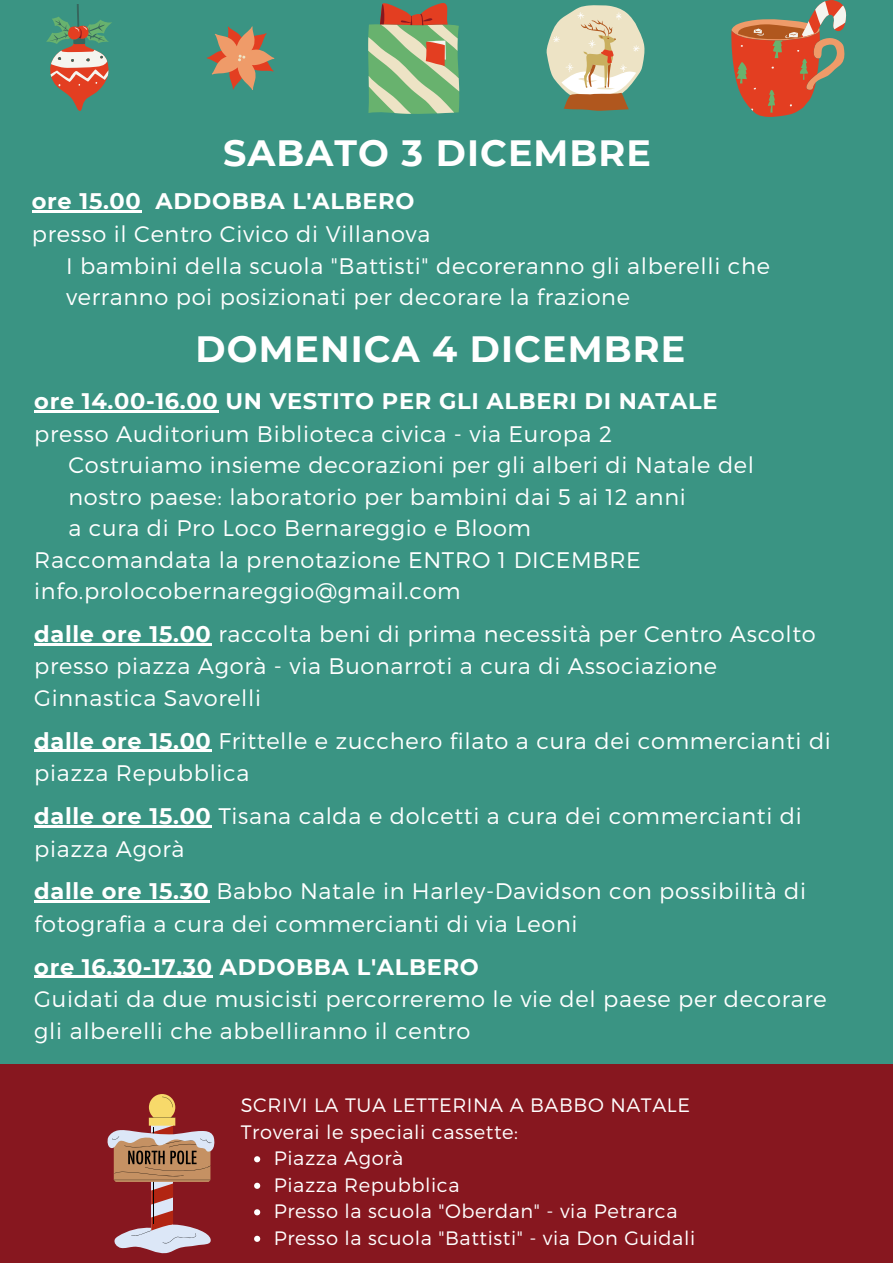
<style>
.page{position:relative;width:893px;height:1264px;background:#fff}
.page>*{position:absolute;margin:0;border:0;box-sizing:border-box;transform-origin:0 0}
.t1{font:700 36.45px "Montserrat";letter-spacing:.03em;color:#fff}
.t2{font:300 22.5px/31.5px "Montserrat";letter-spacing:.03em;color:#fff}
.t3{font:700 22.5px "Montserrat";letter-spacing:.03em;color:#fff}
.t4{font:300 19.35px/26.5px "Montserrat";letter-spacing:.03em;color:#fff}
.s1{font-weight:700}
</style>
<div class="page">
<div style="left:0;top:0;width:892px;height:1262px;background:#3a9483"></div>
<svg style="left:46px;top:5px;width:66px;height:106px"></svg>
<svg style="left:731px;top:0;width:115px;height:117px"></svg>
<svg style="left:368px;top:3px;width:91px;height:111px;background:#9aab7d"></svg>
<svg style="left:546px;top:5px;width:98px;height:106px"></svg>
<svg style="left:206px;top:26px;width:69px;height:64px"></svg>
<hr style="left:34px;top:410px;width:184px;height:2px;background:#fff">
<hr style="left:34px;top:975px;width:179px;height:2px;background:#fff">
<hr style="left:34px;top:643px;width:177px;height:2px;background:#fff">
<hr style="left:34px;top:749px;width:177px;height:3px;background:#fff">
<hr style="left:34px;top:825px;width:177px;height:2px;background:#fff">
<hr style="left:34px;top:900px;width:175px;height:2px;background:#fff">
<div style="left:0;top:1064px;width:892px;height:198px;background:#87171f"></div>
<svg style="left:107px;top:1094px;width:108px;height:160px"></svg>
<svg style="left:254px;top:1156px;width:6px;height:6px"></svg>
<svg style="left:254px;top:1182px;width:6px;height:6px"></svg>
<svg style="left:254px;top:1209px;width:6px;height:6px"></svg>
<svg style="left:254px;top:1235px;width:6px;height:6px"></svg>
<hr style="left:32px;top:210px;width:109px;height:3px;background:#fff">
<h1 class="t1" style="left:223px;top:131px;width:429px">SABATO 3 DICEMBRE</h1>
<p class="t3" style="left:32px;top:188px;width:384px">ore 15.00 ADDOBBA L'ALBERO</p>
<p class="t2" style="left:66px;top:217px;width:705px;text-indent:-34px">presso il Centro Civico di Villanova<br>I bambini della scuola "Battisti" decoreranno gli alberelli che verranno poi posizionati per decorare la frazione</p>
<h1 class="t1" style="left:195px;top:327px;width:491px">DOMENICA 4 DICEMBRE</h1>
<p class="t3" style="left:34px;top:387px;width:684px">ore 14.00-16.00 UN VESTITO PER GLI ALBERI DI NATALE</p>
<p class="t2" style="left:34px;top:417px;width:579px">presso Auditorium Biblioteca civica - via Europa 2</p>
<p class="t2" style="left:68px;top:448px;width:687px">Costruiamo insieme decorazioni per gli alberi di Natale del</p>
<p class="t2" style="left:68px;top:480px;width:618px">nostro paese: laboratorio per bambini dai 5 ai 12 anni</p>
<p class="t2" style="left:68px;top:511px;width:464px">a cura di Pro Loco Bernareggio e Bloom</p>
<p class="t2" style="left:34px;top:542px;width:608px">Raccomandata la prenotazione ENTRO 1 DICEMBRE</p>
<p class="t2" style="left:34px;top:574px;width:428px">info.prolocobernareggio@gmail.com</p>
<p class="t2" style="left:34px;top:616px;width:783px;line-height:32.1px"><span class="s1">dalle ore 15.00</span> raccolta beni di prima necessità per Centro Ascolto presso piazza Agorà - via Buonarroti a cura di Associazione<br>Ginnastica Savorelli</p>
<p class="t2" style="left:34px;top:723px;width:798px;line-height:32.5px"><span class="s1">dalle ore 15.00</span> Frittelle e zucchero filato a cura dei commercianti di piazza Repubblica</p>
<p class="t2" style="left:34px;top:798px;width:769px;line-height:32.5px"><span class="s1">dalle ore 15.00</span> Tisana calda e dolcetti a cura dei commercianti di piazza Agorà</p>
<p class="t2" style="left:34px;top:874px;width:773px;line-height:32.5px"><span class="s1">dalle ore 15.30</span> Babbo Natale in Harley-Davidson con possibilità di fotografia a cura dei commercianti di via Leoni</p>
<p class="t3" style="left:34px;top:952px;width:446px">ore 16.30-17.30 ADDOBBA L'ALBERO</p>
<p class="t2" style="left:34px;top:982px;width:793px">Guidati da due musicisti percorreremo le vie del paese per decorare gli alberelli che abbelliranno il centro</p>
<p class="t4" style="left:241px;top:1091px;width:451px">SCRIVI LA TUA LETTERINA A BABBO NATALE<br>Troverai le speciali cassette:</p>
<p class="t4" style="left:274px;top:1144px;width:423px">Piazza Agorà<br>Piazza Repubblica<br>Presso la scuola "Oberdan" - via Petrarca<br>Presso la scuola "Battisti" - via Don Guidali</p>
</div>
